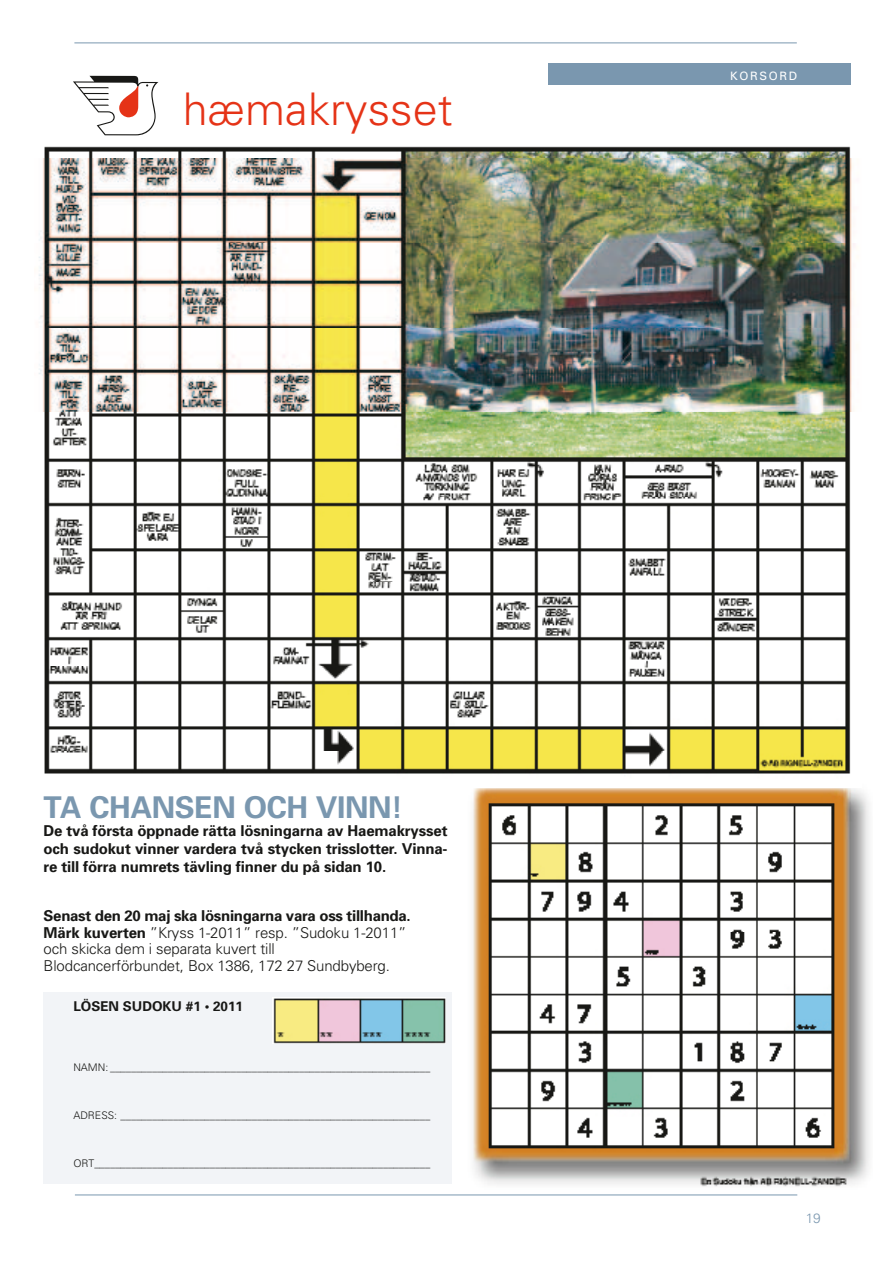
<style>
.page{position:relative;width:893px;height:1263px;background:#fff}
.page>*{position:absolute;margin:0;border:0;box-sizing:border-box;transform-origin:0 0}
.t1{font:300 45px "Univers";color:#e53317}
.t2{font:700 30px "Univers";letter-spacing:-.01em;color:#7a97af}
.t3{font:300 15px/16.5px "Univers";letter-spacing:-.01em;color:#181816}
.t4{font:700 15px/18px "Univers";letter-spacing:-.01em;color:#181816;text-align:justify}
.t5{font:700 13.5px "Univers";color:#181816}
.t6{font:300 13.5px "Univers";color:#7a97af}
.t7{font:11.55px "Univers";letter-spacing:.145em;color:#fff}
.t8{font:300 10.5px "Univers";color:#181816}
.s1{font-weight:700}
</style>
<div class="page">
<hr style="left:74px;top:43px;width:723px;height:1px;background:#7a97af">
<hr style="left:75px;top:1194px;width:722px;height:1px;background:#7a97af">
<div style="left:548px;top:64px;width:302px;height:21px;background:#7a97af"></div>
<img style="left:472px;top:788px;width:398px;height:399px">
<img style="left:39px;top:146px;width:816px;height:628px">
<div style="left:44px;top:992px;width:408px;height:191px;background:#f2f4f7"></div>
<img style="left:272px;top:997px;width:174px;height:46px">
<svg style="left:73px;top:76px;width:85px;height:59px"></svg>
<h1 class="t1" style="left:183px;top:82px;width:271px">hæmakrysset</h1>
<h2 class="t2" style="left:44px;top:789px;width:361px">TA CHANSEN OCH VINN!</h2>
<h3 class="t4" style="left:44px;top:822px;width:405px">De två första öppnade rätta lösningarna av Haemakrysset och sudokut vinner vardera två stycken trisslotter. Vinna&shy;re till förra numrets tävling finner du på sidan 10.</h3>
<h3 class="t3" style="left:44px;top:908px;width:369px"><span class="s1">Senast den 20 maj ska lösningarna vara oss tillhanda.<br>Märk kuverten</span> ”Kryss 1-2011” resp. ”Sudoku 1-2011” och skicka dem i separata kuvert till Blodcancerförbundet, Box 1386, 172 27 Sundbyberg.</h3>
<p class="t5" style="left:73px;top:998px;width:28px">Lösen</p>
<p class="t5" style="left:123px;top:998px;width:20px">Sudoku</p>
<p class="t5" style="left:186px;top:998px;width:59px">#1 • 2011</p>
<p class="t8" style="left:73px;top:1061px;width:17px">Namn</p>
<p class="t8" style="left:105px;top:1061px;width:326px">: _____________________________________________________________</p>
<p class="t8" style="left:73px;top:1109px;width:15px">Adress</p>
<p class="t8" style="left:114px;top:1109px;width:318px">: ___________________________________________________________</p>
<p class="t8" style="left:73px;top:1157px;width:358px">Ort ________________________________________________________________</p>
<p class="t7" style="left:730px;top:69px;width:69px">KORSORD</p>
<p class="t6" style="left:806px;top:1210px;width:17px">19</p>
</div>
